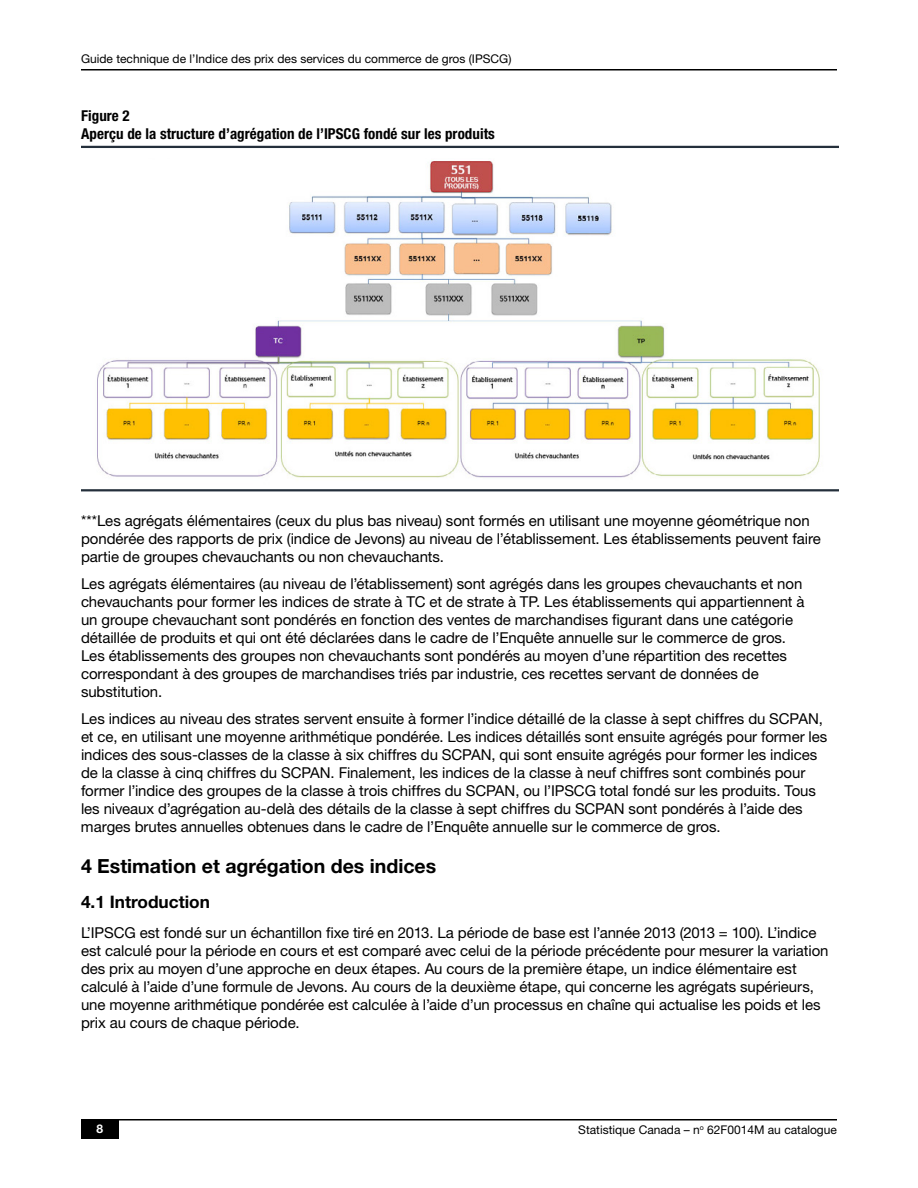
<style>
.page{position:relative;width:918px;height:1188px;background:#fff}
.page>*{position:absolute;margin:0;border:0;box-sizing:border-box;transform-origin:0 0}
.t1{font:700 19.5px "Helvetica Neue LT Std";color:#000}
.t2{font:700 17.25px "Helvetica Neue LT Std";color:#000}
.t3{font:15px/18px "Helvetica Neue LT Std";letter-spacing:-.005em;color:#000}
.t4{font:700 condensed 15px/18px "Helvetica Neue LT Std";letter-spacing:.005em;color:#000}
.t5{font:12px "Helvetica Neue LT Std";color:#000}
.t6{font:700 12px "Helvetica Neue LT Std";color:#fff}
</style>
<div class="page">
<hr style="left:81px;top:1119px;width:756px;height:1px;background:#000">
<div style="left:81px;top:1120px;width:38px;height:19px;background:#000"></div>
<hr style="left:81px;top:69px;width:756px;height:1px;background:#000">
<hr style="left:81px;top:146px;width:757px;height:2px;background:#242f3b">
<img style="left:97px;top:161px;width:723px;height:317px">
<hr style="left:81px;top:489px;width:757px;height:2px;background:#242f3b">
<p class="t5" style="left:81px;top:51px;width:432px">Guide technique de l’Indice des prix des services du commerce de gros (IPSCG)</p>
<p class="t4" style="left:81px;top:107px;width:415px">Figure 2<br>Aperçu de la structure d’agrégation de l’IPSCG fondé sur les produits</p>
<p class="t3" style="left:81px;top:512px;width:742px">***Les agrégats élémentaires (ceux du plus bas niveau) sont formés en utilisant une moyenne géométrique non pondérée des rapports de prix (indice de Jevons) au niveau de l’établissement. Les établissements peuvent faire partie de groupes chevauchants ou non chevauchants.</p>
<p class="t3" style="left:81px;top:575px;width:725px">Les agrégats élémentaires (au niveau de l’établissement) sont agrégés dans les groupes chevauchants et non chevauchants pour former les indices de strate à TC et de strate à TP. Les établissements qui appartiennent à un groupe chevauchant sont pondérés en fonction des ventes de marchandises figurant dans une catégorie détaillée de produits et qui ont été déclarées dans le cadre de l’Enquête annuelle sur le commerce de gros.<br>Les établissements des groupes non chevauchants sont pondérés au moyen d’une répartition des recettes correspondant à des groupes de marchandises triés par industrie, ces recettes servant de données de substitution.</p>
<p class="t3" style="left:81px;top:710px;width:748px">Les indices au niveau des strates servent ensuite à former l’indice détaillé de la classe à sept chiffres du SCPAN, et ce, en utilisant une moyenne arithmétique pondérée. Les indices détaillés sont ensuite agrégés pour former les indices des sous-classes de la classe à six chiffres du SCPAN, qui sont ensuite agrégés pour former les indices de la classe à cinq chiffres du SCPAN. Finalement, les indices de la classe à neuf chiffres sont combinés pour former l’indice des groupes de la classe à trois chiffres du SCPAN, ou l’IPSCG total fondé sur les produits. Tous les niveaux d’agrégation au-delà des détails de la classe à sept chiffres du SCPAN sont pondérés à l’aide des marges brutes annuelles obtenues dans le cadre de l’Enquête annuelle sur le commerce de gros.</p>
<h1 class="t1" style="left:81px;top:854px;width:357px">4 Estimation et agrégation des indices</h1>
<p class="t2" style="left:81px;top:891px;width:131px">4.1 Introduction</p>
<p class="t3" style="left:81px;top:924px;width:749px">L’IPSCG est fondé sur un échantillon fixe tiré en 2013. La période de base est l’année 2013 (2013 = 100). L’indice est calculé pour la période en cours et est comparé avec celui de la période précédente pour mesurer la variation des prix au moyen d’une approche en deux étapes. Au cours de la première étape, un indice élémentaire est calculé à l’aide d’une formule de Jevons. Au cours de la deuxième étape, qui concerne les agrégats supérieurs, une moyenne arithmétique pondérée est calculée à l’aide d’un processus en chaîne qui actualise les poids et les prix au cours de chaque période.</p>
<p class="t6" style="left:97px;top:1122px;width:8px">8</p>
<p class="t5" style="left:578px;top:1122px;width:260px">Statistique Canada – n<sup>o</sup> 62F0014M au catalogue</p>
</div>
